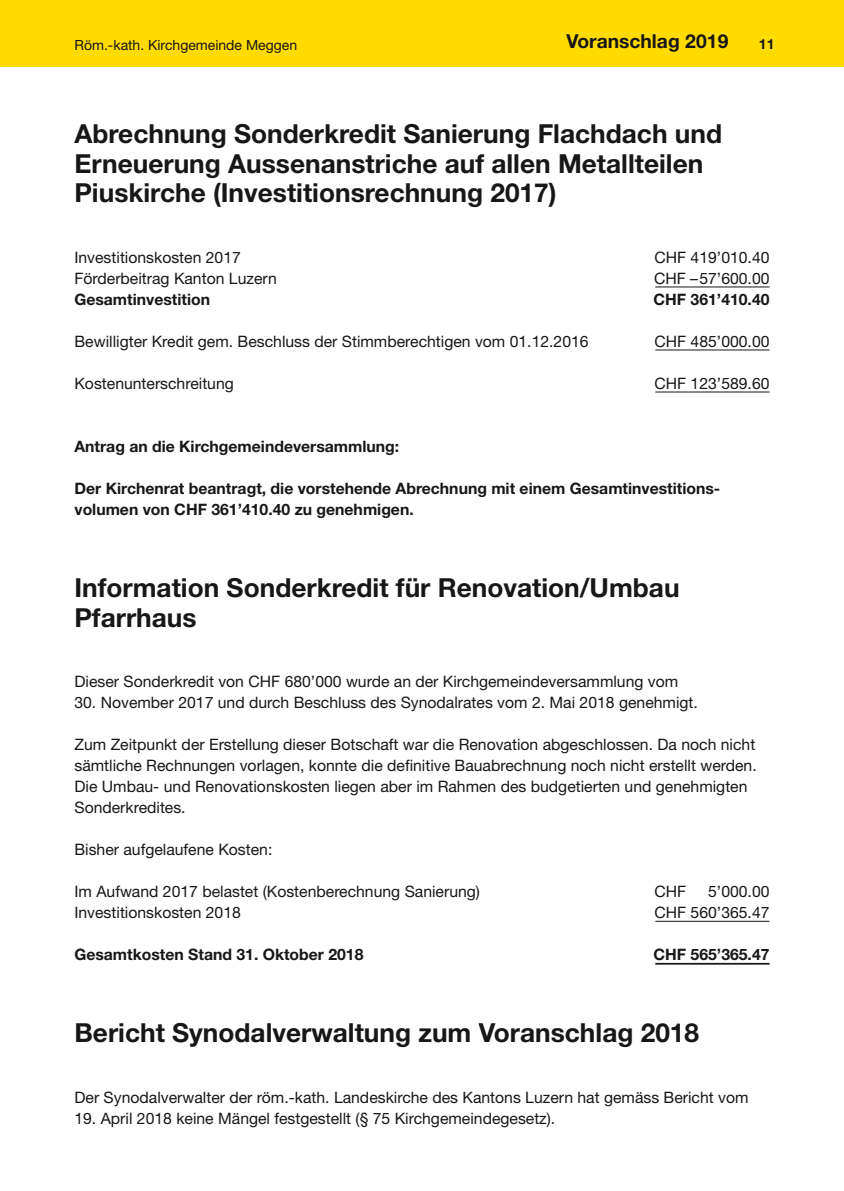
<style>
.page{position:relative;width:844px;height:1191px;background:#fff}
.page>*{position:absolute;margin:0;border:0;box-sizing:border-box;transform-origin:0 0}
.t1{font:700 26.25px/29.8px "Helvetica Neue LT Std";color:#181716}
.t2{font:700 19.25px "Helvetica Neue LT Std";color:#181716}
.t3{font:15.75px/21px "Helvetica Neue LT Std";color:#181716}
.t4{font:700 15.75px/21px "Helvetica Neue LT Std";color:#181716}
.t5{font:14px "Helvetica Neue LT Std";color:#181716}
.t6{font:700 14px "Helvetica Neue LT Std";color:#181716}
.s1{color:#fff}
</style>
<div class="page">
<div style="left:0;top:0;width:843px;height:67px;background:#ffdb00"></div>
<hr style="left:655px;top:286px;width:114px;height:1px;background:#181716">
<hr style="left:655px;top:349px;width:114px;height:1px;background:#181716">
<hr style="left:655px;top:391px;width:114px;height:1px;background:#181716">
<hr style="left:655px;top:921px;width:114px;height:1px;background:#181716">
<hr style="left:655px;top:963px;width:114px;height:1px;background:#181716">
<p class="t5" style="left:74px;top:36px;width:224px">Röm.-kath. Kirchgemeinde Meggen</p>
<p class="t2" style="left:566px;top:30px;width:164px">Voranschlag 2019</p>
<p class="t6" style="left:758px;top:36px;width:17px">11</p>
<h1 class="t1" style="left:74px;top:118px;width:649px">Abrechnung Sonderkredit Sanierung Flachdach und<br>Erneuerung Aussenanstriche auf allen Metallteilen<br>Piuskirche (Investitionsrechnung 2017)</h1>
<p class="t3" style="left:74px;top:247px;width:168px">Investitionskosten 2017</p>
<p class="t3" style="left:654px;top:247px;width:116px">CHF 419’010.40</p>
<p class="t3" style="left:74px;top:268px;width:204px">Förderbeitrag Kanton Luzern</p>
<p class="t3" style="left:654px;top:268px;width:117px">CHF –57’600.00</p>
<p class="t4" style="left:74px;top:288px;width:137px">Gesamtinvestition</p>
<p class="t4" style="left:653px;top:288px;width:117px">CHF 361’410.40</p>
<p class="t3" style="left:74px;top:331px;width:515px">Bewilligter Kredit gem. Beschluss der Stimmberechtigen vom 01.12.2016</p>
<p class="t3" style="left:654px;top:331px;width:116px">CHF 485’000.00</p>
<p class="t3" style="left:74px;top:373px;width:161px">Kostenunterschreitung</p>
<p class="t3" style="left:654px;top:373px;width:116px">CHF 123’589.60</p>
<p class="t4" style="left:74px;top:435px;width:326px">Antrag an die Kirchgemeindeversammlung:</p>
<p class="t4" style="left:74px;top:477px;width:645px">Der Kirchenrat beantragt, die vorstehende Abrechnung mit einem Gesamtinvestitions&shy;volumen von CHF 361’410.40 zu genehmigen.</p>
<h1 class="t1" style="left:74px;top:572px;width:606px">Information Sonderkredit für Renovation/Umbau<br>Pfarrhaus</h1>
<p class="t3" style="left:74px;top:671px;width:605px">Dieser Sonderkredit von CHF 680’000 wurde an der Kirchgemeindeversammlung vom</p>
<p class="t3" style="left:74px;top:692px;width:624px">30. November 2017 und durch Beschluss des Synodalrates vom 2. Mai 2018 genehmigt.</p>
<p class="t3" style="left:74px;top:734px;width:683px">Zum Zeitpunkt der Erstellung dieser Botschaft war die Renovation abgeschlossen. Da noch nicht sämtliche Rechnungen vorlagen, konnte die definitive Bauabrechnung noch nicht erstellt werden.<br>Die Umbau- und Renovationskosten liegen aber im Rahmen des budgetierten und genehmigten Sonderkredites.</p>
<p class="t3" style="left:74px;top:839px;width:199px">Bisher aufgelaufene Kosten:</p>
<p class="t3" style="left:74px;top:881px;width:407px">Im Aufwand 2017 belastet (Kostenberechnung Sanierung)</p>
<p class="t3" style="left:654px;top:881px;width:116px">CHF <span class="s1">00</span>5’000.00</p>
<p class="t3" style="left:74px;top:902px;width:168px">Investitionskosten 2018</p>
<p class="t3" style="left:654px;top:902px;width:116px">CHF 560’365.47</p>
<p class="t4" style="left:74px;top:944px;width:290px">Gesamtkosten Stand 31. Oktober 2018</p>
<p class="t4" style="left:653px;top:944px;width:117px">CHF 565’365.47</p>
<h1 class="t1" style="left:74px;top:1017px;width:626px">Bericht Synodalverwaltung zum Voranschlag 2018</h1>
<p class="t3" style="left:74px;top:1086px;width:675px">Der Synodalverwalter der röm.-kath. Landeskirche des Kantons Luzern hat gemäss Bericht vom</p>
<p class="t3" style="left:74px;top:1107px;width:482px">19. April 2018 keine Mängel festgestellt (§ 75 Kirchgemeindegesetz).</p>
</div>
